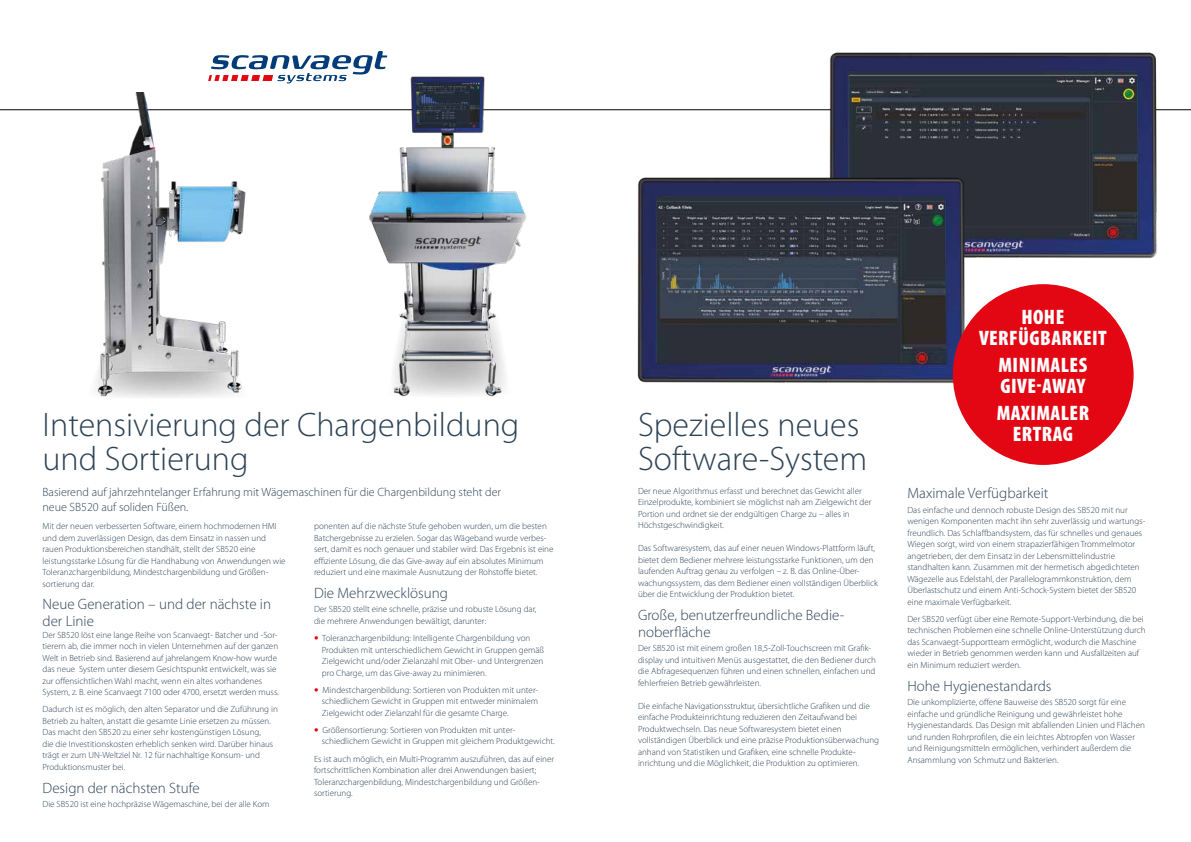
<style>
.page{position:relative;width:1191px;height:842px;background:#fff}
.page>*{position:absolute;margin:0;border:0;box-sizing:border-box;transform-origin:0 0}
.t1{font:300 34px/34px "Myriad Pro";color:#2c4255}
.t2{font:900 condensed 21px/21px "Myriad Pro";letter-spacing:.02em;color:#fff;text-align:center}
.t3{font:300 15px/17px "Myriad Pro";color:#2c4255}
.t4{font:300 12px/15px "Myriad Pro";color:#2c4255}
.t5{font:300 9px/11.5px "Myriad Pro";color:#2c4255}
.s1{font-family:"Frutiger";font-weight:900;color:#e30613}
</style>
<div class="page">
<hr style="left:0;top:110px;width:1191px;height:1px;background:#000">
<img style="left:349px;top:55px;width:197px;height:342px">
<img style="left:814px;top:52px;width:354px;height:206px">
<img style="left:637px;top:161px;width:340px;height:222px">
<div style="left:952px;top:284px;width:181px;height:181px;background:#e30613;border-radius:50%"></div>
<svg style="left:208px;top:51px;width:179px;height:32px"></svg>
<img style="left:64px;top:92px;width:219px;height:306px">
<h1 class="t1" style="left:43px;top:408px;width:478px">Intensivierung der Chargenbildung und Sortierung</h1>
<h3 class="t4" style="left:43px;top:484px;width:460px">Basierend auf jahrzehntelanger Erfahrung mit Wägemaschinen für die Chargenbildung steht der neue SB520 auf soliden Füßen.</h3>
<p class="t5" style="left:43px;top:520px;width:245px">Mit der neuen verbesserten Software, einem hochmodernen HMI und dem zuverlässigen Design, das dem Einsatz in nassen und rauen Produktionsbereichen standhält, stellt der SB520 eine leistungsstarke Lösung für die Handhabung von Anwendungen wie Toleranzchargenbildung, Mindestchargenbildung und Größen&shy;sortierung dar.</p>
<h3 class="t3" style="left:43px;top:596px;width:230px">Neue Generation – und der nächste in der Linie</h3>
<p class="t5" style="left:43px;top:629px;width:238px">Der SB520 löst eine lange Reihe von Scanvaegt- Batcher und -Sor&shy;tierern ab, die immer noch in vielen Unternehmen auf der ganzen Welt in Betrieb sind. Basierend auf jahrelangem Know-how wurde das neue System unter diesem Gesichtspunkt entwickelt, was sie zur offensichtlichen Wahl macht, wenn ein altes vorhandenes System, z. B. eine Scanvaegt 7100 oder 4700, ersetzt werden muss.</p>
<p class="t5" style="left:43px;top:704px;width:237px">Dadurch ist es möglich, den alten Separator und die Zuführung in Betrieb zu halten, anstatt die gesamte Linie ersetzen zu müssen.<br>Das macht den SB520 zu einer sehr kostengünstigen Lösung,<br>die die Investitionskosten erheblich senken wird. Darüber hinaus trägt er zum UN-Weltziel Nr. 12 für nachhaltige Konsum- und Produktionsmuster bei.</p>
<h3 class="t3" style="left:43px;top:779px;width:159px">Design der nächsten Stufe</h3>
<p class="t5" style="left:43px;top:798px;width:229px">Die SB520 ist eine hochpräzise Wägemaschine, bei der alle Kom</p>
<p class="t5" style="left:314px;top:520px;width:241px">ponenten auf die nächste Stufe gehoben wurden, um die besten Batchergebnisse zu erzielen. Sogar das Wägeband wurde verbes&shy;sert, damit es noch genauer und stabiler wird. Das Ergebnis ist eine effiziente Lösung, die das Give-away auf ein absolutes Minimum reduziert und eine maximale Ausnutzung der Rohstoffe bietet.</p>
<h3 class="t3" style="left:314px;top:584px;width:135px">Die Mehrzwecklösung</h3>
<p class="t5" style="left:314px;top:604px;width:224px">Der SB520 stellt eine schnelle, präzise und robuste Lösung dar, die mehrere Anwendungen bewältigt, darunter:</p>
<p class="t5" style="left:322px;top:632px;width:224px;text-indent:-8px"><span class="s1">•</span> Toleranzchargenbildung: Intelligente Chargenbildung von Produkten mit unterschiedlichem Gewicht in Gruppen gemäß Zielgewicht und/oder Zielanzahl mit Ober- und Untergrenzen pro Charge, um das Give-away zu minimieren.</p>
<p class="t5" style="left:322px;top:684px;width:218px;text-align:justify;text-indent:-8px"><span class="s1">•</span> Mindestchargenbildung: Sortieren von Produkten mit unter&shy;schiedlichem Gewicht in Gruppen mit entweder minimalem Zielgewicht oder Zielanzahl für die gesamte Charge.</p>
<p class="t5" style="left:322px;top:724px;width:234px;text-indent:-8px"><span class="s1">•</span> Größensortierung: Sortieren von Produkten mit unter&shy;schiedlichem Gewicht in Gruppen mit gleichem Produktgewicht.</p>
<p class="t5" style="left:314px;top:753px;width:241px">Es ist auch möglich, ein Multi-Programm auszuführen, das auf einer fortschrittlichen Kombination aller drei Anwendungen basiert; Toleranzchargenbildung, Mindestchargenbildung und Größen&shy;sortierung.</p>
<h1 class="t1" style="left:638px;top:408px;width:231px">Spezielles neues<br>Software-System</h1>
<p class="t5" style="left:638px;top:485px;width:235px">Der neue Algorithmus erfasst und berechnet das Gewicht aller Einzelprodukte, kombiniert sie möglichst nah am Zielgewicht der Portion und ordnet sie der endgültigen Charge zu – alles in Höchstgeschwindigkeit.</p>
<p class="t5" style="left:638px;top:542px;width:241px">Das Softwaresystem, das auf einer neuen Windows-Plattform läuft, bietet dem Bediener mehrere leistungsstarke Funktionen, um den laufenden Auftrag genau zu verfolgen – z. B. das Online-Über&shy;wachungssystem, das dem Bediener einen vollständigen Überblick über die Entwicklung der Produktion bietet.</p>
<h3 class="t3" style="left:638px;top:606px;width:208px">Große, benutzerfreundliche Bedie&shy;noberfläche</h3>
<p class="t5" style="left:638px;top:642px;width:239px">Der SB520 ist mit einem großen 18,5-Zoll-Touchscreen mit Grafik&shy;display und intuitiven Menüs ausgestattet, die den Bediener durch die Abfragesequenzen führen und einen schnellen, einfachen und fehlerfreien Betrieb gewährleisten.</p>
<p class="t5" style="left:638px;top:700px;width:242px">Die einfache Navigationsstruktur, übersichtliche Grafiken und die einfache Produkteinrichtung reduzieren den Zeitaufwand bei Produktwechseln. Das neue Softwaresystem bietet einen vollständigen Überblick und eine präzise Produktionsüberwachung anhand von Statistiken und Grafiken, eine schnelle Produkte&shy;inrichtung und die Möglichkeit, die Produktion zu optimieren.</p>
<h2 class="t2" style="left:979px;top:306px;width:129px">HOHE<br>VERFÜGBARKEIT</h2>
<h2 class="t2" style="left:998px;top:354px;width:90px;text-align:left">MINIMALES<br>GIVE-AWAY</h2>
<h2 class="t2" style="left:996px;top:402px;width:94px">MAXIMALER<br>ERTRAG</h2>
<h3 class="t3" style="left:907px;top:484px;width:143px">Maximale Verfügbarkeit</h3>
<p class="t5" style="left:907px;top:504px;width:239px">Das einfache und dennoch robuste Design des SB520 mit nur wenigen Komponenten macht ihn sehr zuverlässig und wartungs&shy;freundlich. Das Schlaffbandsystem, das für schnelles und genaues Wiegen sorgt, wird von einem strapazierfähigen Trommelmotor angetrieben, der dem Einsatz in der Lebensmittelindustrie standhalten kann. Zusammen mit der hermetisch abgedichteten Wägezelle aus Edelstahl, der Parallelogrammkonstruktion, dem Überlastschutz und einem Anti-Schock-System bietet der SB520 eine maximale Verfügbarkeit.</p>
<p class="t5" style="left:907px;top:613px;width:240px">Der SB520 verfügt über eine Remote-Support-Verbindung, die bei technischen Problemen eine schnelle Online-Unterstützung durch das Scanvaegt-Supportteam ermöglicht, wodurch die Maschine wieder in Betrieb genommen werden kann und Ausfallzeiten auf ein Minimum reduziert werden.</p>
<h3 class="t3" style="left:907px;top:677px;width:146px">Hohe Hygienestandards</h3>
<p class="t5" style="left:907px;top:696px;width:239px">Die unkomplizierte, offene Bauweise des SB520 sorgt für eine einfache und gründliche Reinigung und gewährleistet hohe Hygienestandards. Das Design mit abfallenden Linien und Flächen und runden Rohrprofilen, die ein leichtes Abtropfen von Wasser und Reinigungsmitteln ermöglichen, verhindert außerdem die Ansammlung von Schmutz und Bakterien.</p>
</div>
